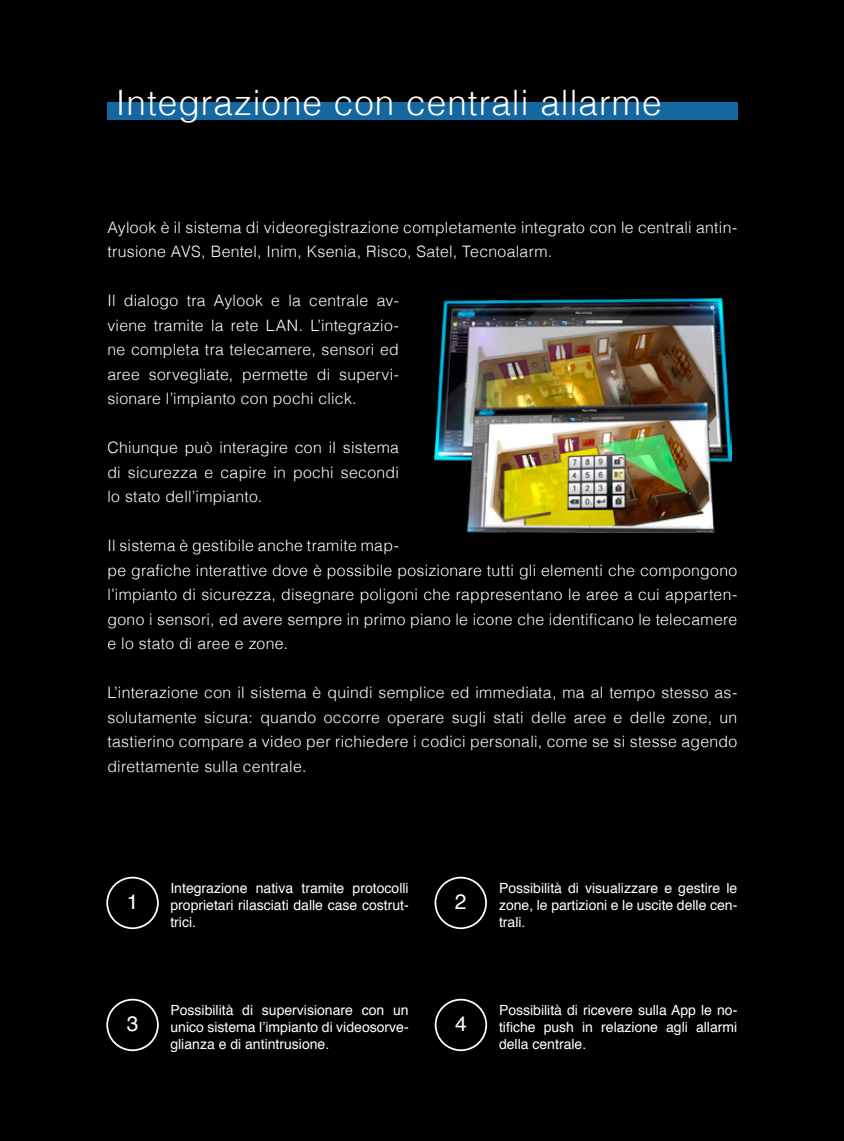
<style>
.page{position:relative;width:844px;height:1141px;background:#fff}
.page>*{position:absolute;margin:0;border:0;box-sizing:border-box;transform-origin:0 0}
.t1{font:300 35px "Helvetica";letter-spacing:.03em;color:#fff}
.t2{font:21px "Helvetica";color:#fff}
.t3{font:300 15.75px/24.5px "Helvetica";letter-spacing:.02em;color:#fff;text-align:justify}
.t4{font:14px/16.8px "Helvetica";color:#fff;text-align:justify}
</style>
<div class="page">
<div style="left:0;top:0;width:843px;height:1141px;background:#000"></div>
<div style="left:107px;top:102px;width:630px;height:18px;background:#14689f"></div>
<img style="left:434px;top:299px;width:297px;height:234px">
<div style="left:106px;top:877px;width:53px;height:52px;border:2px solid #fff;border-radius:50%"></div>
<div style="left:434px;top:877px;width:53px;height:52px;border:2px solid #fff;border-radius:50%"></div>
<div style="left:106px;top:999px;width:53px;height:52px;border:2px solid #fff;border-radius:50%"></div>
<div style="left:434px;top:999px;width:53px;height:52px;border:2px solid #fff;border-radius:50%"></div>
<h1 class="t1" style="left:116px;top:73px;width:547px">Integrazione con centrali allarme</h1>
<p class="t3" style="left:107px;top:214px;width:631px">Aylook è il sistema di videoregistrazione completamente integrato con le centrali antin&shy;trusione AVS, Bentel, Inim, Ksenia, Risco, Satel, Tecnoalarm.</p>
<p class="t3" style="left:107px;top:287px;width:293px">Il dialogo tra Aylook e la centrale av&shy;viene tramite la rete LAN. L’integrazio&shy;ne completa tra telecamere, sensori ed aree sorvegliate, permette di supervi&shy;sionare l’impianto con pochi click.</p>
<p class="t3" style="left:107px;top:434px;width:293px">Chiunque può interagire con il sistema di sicurezza e capire in pochi secondi lo stato dell’impianto.</p>
<p class="t3" style="left:107px;top:532px;width:631px;text-align:left">Il sistema è gestibile anche tramite map-<br>pe grafiche interattive dove è possibile posizionare tutti gli elementi che compongono l’impianto di sicurezza, disegnare poligoni che rappresentano le aree a cui apparten&shy;gono i sensori, ed avere sempre in primo piano le icone che identificano le telecamere e lo stato di aree e zone.</p>
<p class="t3" style="left:107px;top:679px;width:631px">L’interazione con il sistema è quindi semplice ed immediata, ma al tempo stesso as&shy;solutamente sicura: quando occorre operare sugli stati delle aree e delle zone, un tastierino compare a video per richiedere i codici personali, come se si stesse agendo direttamente sulla centrale.</p>
<h2 class="t2" style="left:127px;top:886px;width:13px">1</h2>
<p class="t4" style="left:170px;top:880px;width:240px">Integrazione nativa tramite protocolli proprietari rilasciati dalle case costrut&shy;trici.</p>
<h2 class="t2" style="left:455px;top:886px;width:13px">2</h2>
<p class="t4" style="left:499px;top:880px;width:240px">Possibilità di visualizzare e gestire le zone, le partizioni e le uscite delle cen&shy;trali.</p>
<h2 class="t2" style="left:127px;top:1008px;width:13px">3</h2>
<p class="t4" style="left:170px;top:1002px;width:240px">Possibilità di supervisionare con un unico sistema l’impianto di videosorve&shy;glianza e di antintrusione.</p>
<h2 class="t2" style="left:455px;top:1008px;width:13px">4</h2>
<p class="t4" style="left:499px;top:1002px;width:240px">Possibilità di ricevere sulla App le no&shy;tifiche push in relazione agli allarmi della centrale.</p>
</div>
